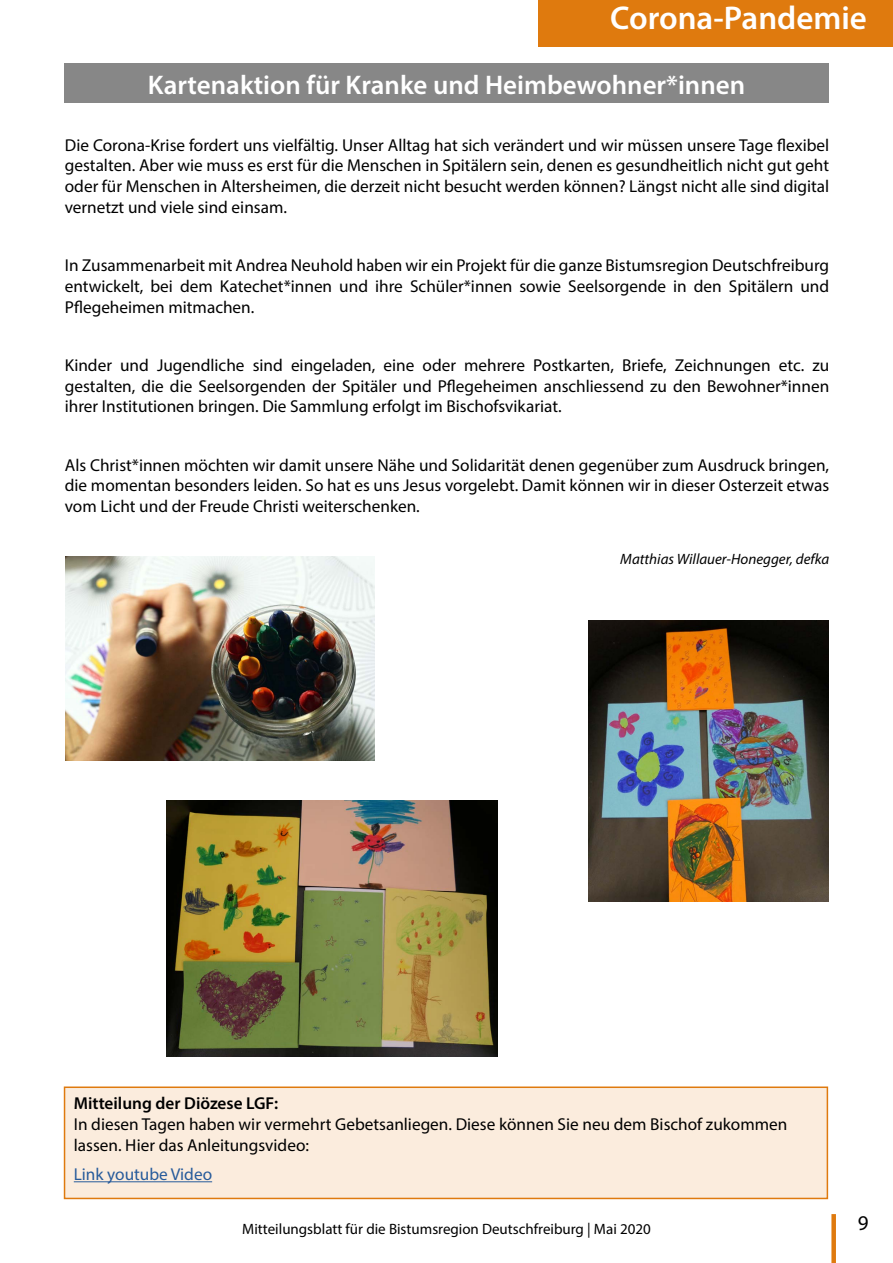
<style>
.page{position:relative;width:893px;height:1263px;background:#fff}
.page>*{position:absolute;margin:0;border:0;box-sizing:border-box;transform-origin:0 0}
.t1{font:600 33px "Myriad Pro";color:#fff}
.t2{font:600 27px "Myriad Pro";color:#fff}
.t3{font:21px "Myriad Pro";color:#000}
.t4{font:17.25px/20.7px "Myriad Pro";color:#000;text-align:justify}
.t5{font:600 17.25px "Myriad Pro";color:#000}
.t6{font:17.25px "Myriad Pro";color:#275b9b}
.t7{font:15px "Myriad Pro";color:#000}
.t8{font:italic 15px "Myriad Pro";color:#000}
</style>
<div class="page">
<div style="left:831px;top:1214px;width:5px;height:49px;background:#df7a0e"></div>
<div style="left:538px;top:0;width:355px;height:47px;background:#df7a0e"></div>
<div style="left:64px;top:64px;width:765px;height:39px;background:#878787"></div>
<img style="left:65px;top:556px;width:310px;height:205px">
<div style="left:65px;top:1087px;width:762px;height:111px;background:#fbecdd"></div>
<hr style="left:74px;top:1181px;width:138px;height:1px;background:#275b9b">
<div style="left:64px;top:1086px;width:764px;height:113px;border:2px solid #df7a0e"></div>
<img style="left:167px;top:800px;width:330px;height:257px">
<img style="left:588px;top:620px;width:240px;height:281px">
<h1 class="t1" style="left:610px;top:-3px;width:258px">Corona-Pandemie</h1>
<h2 class="t2" style="left:148px;top:67px;width:599px">Kartenaktion für Kranke und Heimbewohner*innen</h2>
<p class="t4" style="left:65px;top:134px;width:766px">Die Corona-Krise fordert uns vielfältig. Unser Alltag hat sich verändert und wir müssen unsere Tage flexibel gestalten. Aber wie muss es erst für die Menschen in Spitälern sein, denen es gesundheitlich nicht gut geht oder für Menschen in Altersheimen, die derzeit nicht besucht werden können? Längst nicht alle sind digital vernetzt und viele sind einsam.</p>
<p class="t4" style="left:65px;top:255px;width:766px">In Zusammenarbeit mit Andrea Neuhold haben wir ein Projekt für die ganze Bistumsregion Deutschfreiburg entwickelt, bei dem Katechet*innen und ihre Schüler*innen sowie Seelsorgende in den Spitälern und Pflegeheimen mitmachen.</p>
<p class="t4" style="left:65px;top:355px;width:766px">Kinder und Jugendliche sind eingeladen, eine oder mehrere Postkarten, Briefe, Zeichnungen etc. zu gestalten, die die Seelsorgenden der Spitäler und Pflegeheimen anschliessend zu den Bewohner*innen ihrer Institutionen bringen. Die Sammlung erfolgt im Bischofsvikariat.</p>
<p class="t4" style="left:65px;top:454px;width:766px">Als Christ*innen möchten wir damit unsere Nähe und Solidarität denen gegenüber zum Ausdruck bringen, die momentan besonders leiden. So hat es uns Jesus vorgelebt. Damit können wir in dieser Osterzeit etwas vom Licht und der Freude Christi weiterschenken.</p>
<p class="t8" style="left:620px;top:550px;width:210px">Matthias Willauer-Honegger, defka</p>
<p class="t5" style="left:74px;top:1093px;width:206px">Mitteilung der Diözese LGF:</p>
<p class="t4" style="left:74px;top:1114px;width:715px">In diesen Tagen haben wir vermehrt Gebetsanliegen. Diese können Sie neu dem Bischof zukommen lassen. Hier das Anleitungsvideo:</p>
<p class="t6" style="left:74px;top:1164px;width:140px">Link youtube Video</p>
<p class="t7" style="left:242px;top:1219px;width:410px">Mitteilungsblatt für die Bistumsregion Deutschfreiburg | Mai 2020</p>
<p class="t3" style="left:858px;top:1210px;width:12px">9</p>
</div>
